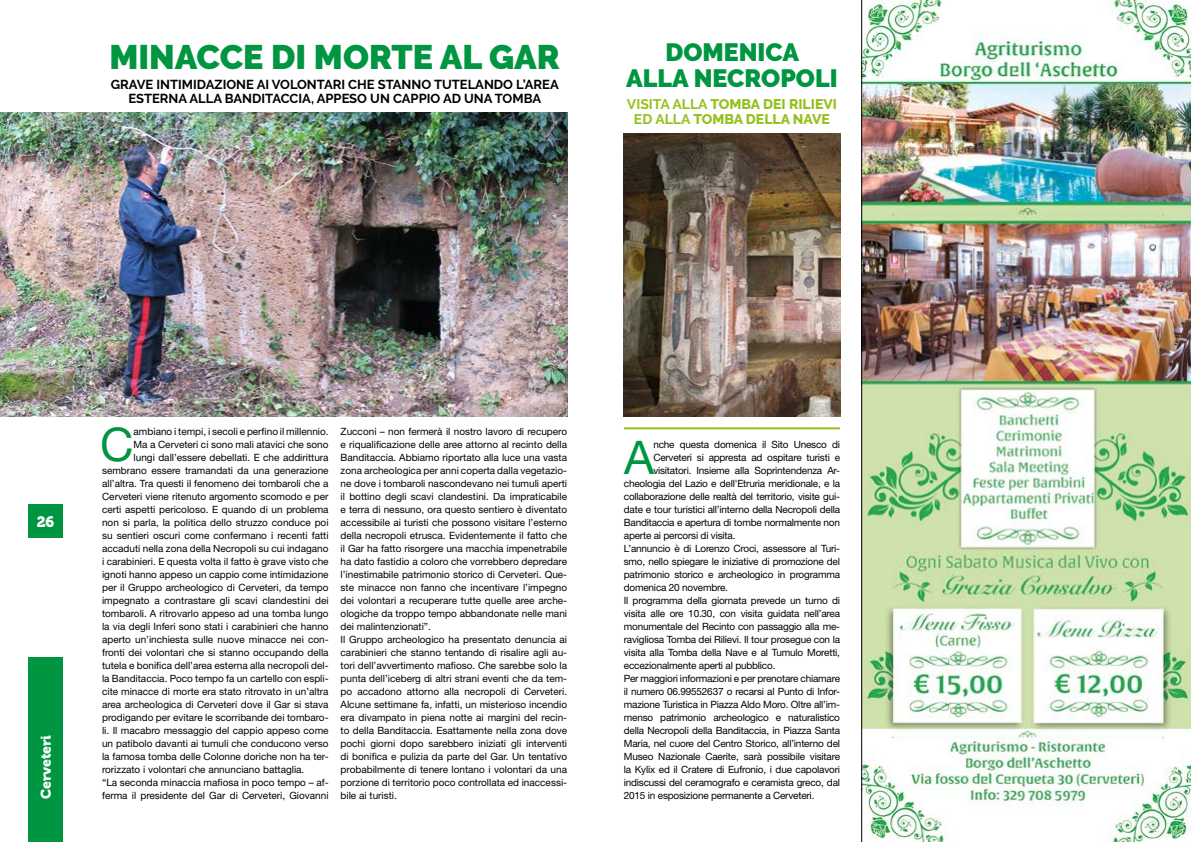
<style>
.page{position:relative;width:1191px;height:842px;background:#fff}
.page>*{position:absolute;margin:0;border:0;box-sizing:border-box;transform-origin:0 0}
.t1{font:46.4px "Helvetica Neue LT Std";color:#009641}
.t2{font:900 34px "Raleway";color:#009641}
.t3{font:900 25px/26px "Raleway";color:#009641;text-align:center}
.t4{font:15px "Museo 900";color:#fff}
.t5{font:800 14px/15px "Raleway";color:#95c11f;text-align:center}
.t6{font:14px "Museo 900";color:#fff}
.t7{font:700 13px/14px "Raleway";color:#000;text-align:center}
.t8{font:10px/13px "Helvetica Neue LT Std";color:#000}
.t9{font:10px "Helvetica Neue LT Std";letter-spacing:-.02em;color:#000}
.s1{font-weight:700}
</style>
<div class="page">
<img style="left:0;top:113px;width:567px;height:304px">
<div style="left:28px;top:505px;width:35px;height:33px;background:#009641"></div>
<div style="left:28px;top:658px;width:35px;height:184px;background:#009641"></div>
<img style="left:861px;top:0;width:330px;height:842px">
<hr style="left:624px;top:427px;width:216px;height:2px;background:#95c11f">
<img style="left:624px;top:134px;width:216px;height:283px">
<h2 class="t2" style="left:109px;top:37px;width:452px">MINACCE DI MORTE AL GAR</h2>
<h3 class="t7" style="left:111px;top:78px;width:449px">GRAVE INTIMIDAZIONE AI VOLONTARI CHE STANNO TUTELANDO L’AREA<br>ESTERNA ALLA BANDITACCIA, APPESO UN CAPPIO AD UNA TOMBA</h3>
<h3 class="t3" style="left:626px;top:39px;width:213px">DOMENICA<br>ALLA NECROPOLI</h3>
<h3 class="t5" style="left:627px;top:97px;width:212px"><span class="s1">VISITA ALLA</span> TOMBA DEI RILIEVI<br><span class="s1">ED ALLA</span> TOMBA DELLA NAVE</h3>
<h3 class="t4" style="left:37px;top:513px;width:19px">26</h3>
<h3 class="t6" style="left:38px;top:799px;width:66px;rotate:-90deg">Cerveteri</h3>
<h1 class="t1" style="left:100px;top:416px;width:35px">C</h1>
<p class="t8" style="left:134px;top:424px;width:196px">ambiano i tempi, i secoli e perfino il millennio.</p>
<p class="t8" style="left:134px;top:437px;width:196px">Ma a Cerveteri ci sono mali atavici che sono</p>
<p class="t8" style="left:134px;top:450px;width:196px">lungi dall’essere debellati. E che addirittura</p>
<p class="t8" style="left:102px;top:463px;width:228px">sembrano essere tramandati da una generazione</p>
<p class="t8" style="left:102px;top:476px;width:228px">all’altra. Tra questi il fenomeno dei tombaroli che a</p>
<p class="t8" style="left:102px;top:489px;width:228px">Cerveteri viene ritenuto argomento scomodo e per</p>
<p class="t8" style="left:102px;top:502px;width:228px">certi aspetti pericoloso. E quando di un problema</p>
<p class="t8" style="left:102px;top:515px;width:228px">non si parla, la politica dello struzzo conduce poi</p>
<p class="t8" style="left:102px;top:528px;width:228px">su sentieri oscuri come confermano i recenti fatti</p>
<p class="t8" style="left:102px;top:541px;width:228px">accaduti nella zona della Necropoli su cui indagano</p>
<p class="t8" style="left:102px;top:554px;width:228px">i carabinieri. E questa volta il fatto è grave visto che</p>
<p class="t8" style="left:102px;top:567px;width:228px">ignoti hanno appeso un cappio come intimidazione</p>
<p class="t8" style="left:102px;top:580px;width:228px">per il Gruppo archeologico di Cerveteri, da tempo</p>
<p class="t8" style="left:102px;top:593px;width:228px">impegnato a contrastare gli scavi clandestini dei</p>
<p class="t8" style="left:102px;top:606px;width:228px">tombaroli. A ritrovarlo appeso ad una tomba lungo</p>
<p class="t8" style="left:102px;top:619px;width:228px">la via degli Inferi sono stati i carabinieri che hanno</p>
<p class="t8" style="left:102px;top:632px;width:228px">aperto un’inchiesta sulle nuove minacce nei con-</p>
<p class="t8" style="left:102px;top:645px;width:228px">fronti dei volontari che si stanno occupando della</p>
<p class="t8" style="left:102px;top:658px;width:228px">tutela e bonifica dell’area esterna alla necropoli del-</p>
<p class="t8" style="left:102px;top:671px;width:228px">la Banditaccia. Poco tempo fa un cartello con espli-</p>
<p class="t8" style="left:102px;top:684px;width:228px">cite minacce di morte era stato ritrovato in un’altra</p>
<p class="t8" style="left:102px;top:697px;width:228px">area archeologica di Cerveteri dove il Gar si stava</p>
<p class="t8" style="left:102px;top:710px;width:228px">prodigando per evitare le scorribande dei tombaro-</p>
<p class="t8" style="left:102px;top:723px;width:228px">li. Il macabro messaggio del cappio appeso come</p>
<p class="t8" style="left:102px;top:736px;width:228px">un patibolo davanti ai tumuli che conducono verso</p>
<p class="t8" style="left:102px;top:749px;width:228px">la famosa tomba delle Colonne doriche non ha ter-</p>
<p class="t8" style="left:102px;top:762px;width:204px">rorizzato i volontari che annunciano battaglia.</p>
<p class="t8" style="left:102px;top:775px;width:228px">“La seconda minaccia mafiosa in poco tempo – af-</p>
<p class="t8" style="left:102px;top:788px;width:228px">ferma il presidente del Gar di Cerveteri, Giovanni</p>
<p class="t8" style="left:340px;top:424px;width:228px">Zucconi – non fermerà il nostro lavoro di recupero e riqualificazione delle aree attorno al recinto della Banditaccia. Abbiamo riportato alla luce una vasta zona archeologica per anni coperta dalla vegetazio&shy;ne dove i tombaroli nascondevano nei tumuli aperti il bottino degli scavi clandestini. Da impraticabile e terra di nessuno, ora questo sentiero è diventato accessibile ai turisti che possono visitare l’esterno della necropoli etrusca. Evidentemente il fatto che il Gar ha fatto risorgere una macchia impenetrabile ha dato fastidio a coloro che vorrebbero depredare l’inestimabile patrimonio storico di Cerveteri. Que&shy;ste minacce non fanno che incentivare l’impegno dei volontari a recuperare tutte quelle aree arche&shy;ologiche da troppo tempo abbandonate nelle mani dei malintenzionati”.<br>Il Gruppo archeologico ha presentato denuncia ai carabinieri che stanno tentando di risalire agli au&shy;tori dell’avvertimento mafioso. Che sarebbe solo la punta dell’iceberg di altri strani eventi che da tem&shy;po accadono attorno alla necropoli di Cerveteri.<br>Alcune settimane fa, infatti, un misterioso incendio era divampato in piena notte ai margini del recin&shy;to della Banditaccia. Esattamente nella zona dove pochi giorni dopo sarebbero iniziati gli interventi di bonifica e pulizia da parte del Gar. Un tentativo probabilmente di tenere lontano i volontari da una porzione di territorio poco controllata ed inaccessi&shy;bile ai turisti.</p>
<h1 class="t1" style="left:624px;top:429px;width:32px">A</h1>
<p class="t9" style="left:653px;top:438px;width:188px">nche questa domenica il Sito Unesco di</p>
<p class="t9" style="left:653px;top:451px;width:188px">Cerveteri si appresta ad ospitare turisti e</p>
<p class="t9" style="left:653px;top:464px;width:188px">visitatori. Insieme alla Soprintendenza Ar-</p>
<p class="t9" style="left:624px;top:477px;width:218px">cheologia del Lazio e dell'Etruria meridionale, e la</p>
<p class="t9" style="left:624px;top:490px;width:218px">collaborazione delle realtà del territorio, visite gui-</p>
<p class="t9" style="left:624px;top:503px;width:218px">date e tour turistici all’interno della Necropoli della</p>
<p class="t9" style="left:624px;top:516px;width:218px">Banditaccia e apertura di tombe normalmente non</p>
<p class="t9" style="left:624px;top:529px;width:113px">aperte ai percorsi di visita.</p>
<p class="t9" style="left:624px;top:542px;width:218px">L’annuncio è di Lorenzo Croci, assessore al Turi-</p>
<p class="t9" style="left:624px;top:555px;width:218px">smo, nello spiegare le iniziative di promozione del</p>
<p class="t9" style="left:624px;top:568px;width:218px">patrimonio storico e archeologico in programma</p>
<p class="t9" style="left:624px;top:581px;width:106px">domenica 20 novembre.</p>
<p class="t9" style="left:624px;top:594px;width:218px">Il programma della giornata prevede un turno di</p>
<p class="t9" style="left:624px;top:607px;width:218px">visita alle ore 10.30, con visita guidata nell’area</p>
<p class="t9" style="left:624px;top:620px;width:218px">monumentale del Recinto con passaggio alla me-</p>
<p class="t9" style="left:624px;top:633px;width:218px">ravigliosa Tomba dei Rilievi. Il tour prosegue con la</p>
<p class="t9" style="left:624px;top:646px;width:218px">visita alla Tomba della Nave e al Tumulo Moretti,</p>
<p class="t9" style="left:624px;top:659px;width:153px">eccezionalmente aperti al pubblico.</p>
<p class="t9" style="left:624px;top:672px;width:218px">Per maggiori informazioni e per prenotare chiamare</p>
<p class="t9" style="left:624px;top:685px;width:218px">il numero 06.99552637 o recarsi al Punto di Infor-</p>
<p class="t9" style="left:624px;top:698px;width:218px">mazione Turistica in Piazza Aldo Moro. Oltre all’im-</p>
<p class="t9" style="left:624px;top:711px;width:218px">menso patrimonio archeologico e naturalistico</p>
<p class="t9" style="left:624px;top:724px;width:218px">della Necropoli della Banditaccia, in Piazza Santa</p>
<p class="t9" style="left:624px;top:737px;width:218px">Maria, nel cuore del Centro Storico, all’interno del</p>
<p class="t9" style="left:624px;top:750px;width:218px">Museo Nazionale Caerite, sarà possibile visitare</p>
<p class="t9" style="left:624px;top:763px;width:218px">la Kylix ed il Cratere di Eufronio, i due capolavori</p>
<p class="t9" style="left:624px;top:776px;width:218px">indiscussi del ceramografo e ceramista greco, dal</p>
<p class="t9" style="left:624px;top:789px;width:192px">2015 in esposizione permanente a Cerveteri.</p>
</div>
